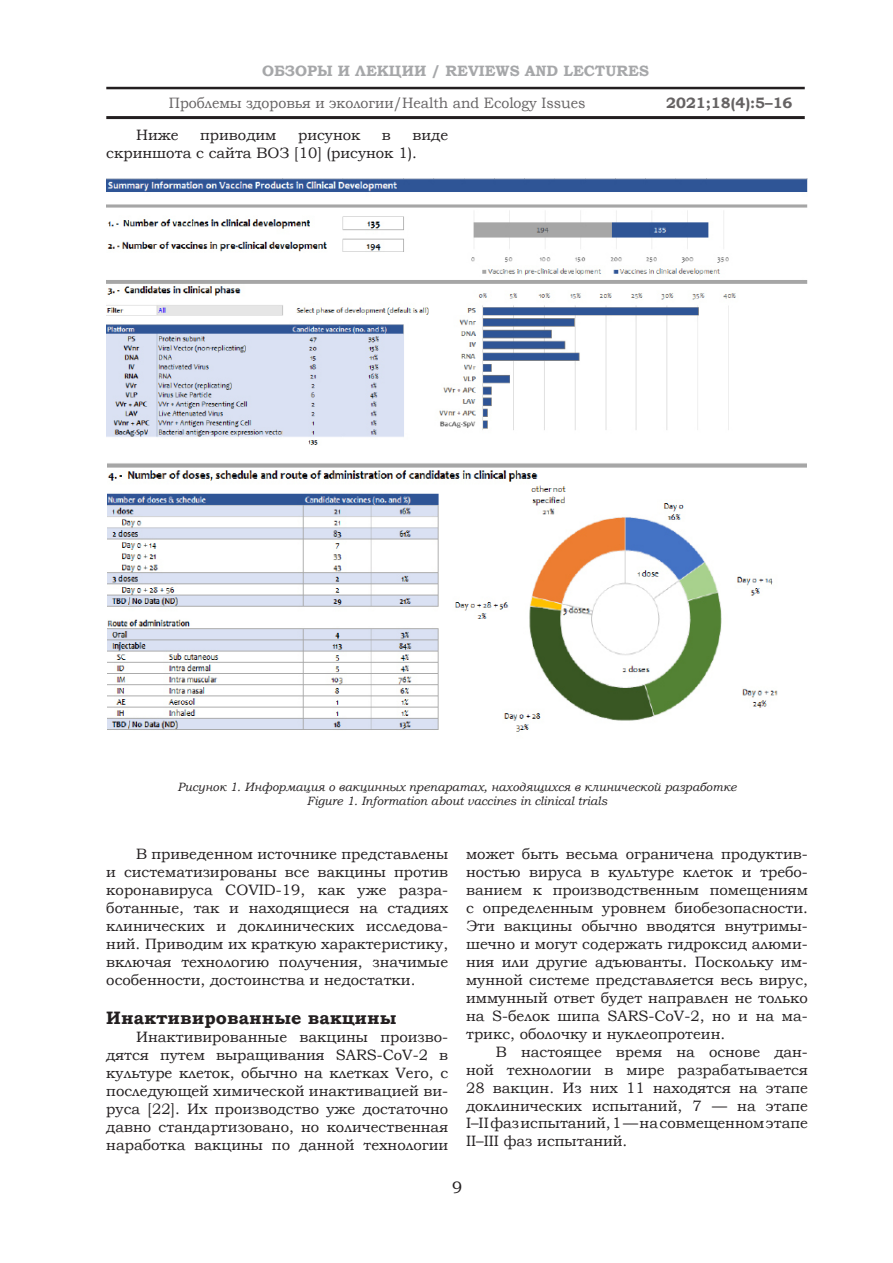
<style>
.page{position:relative;width:893px;height:1263px;background:#fff}
.page>*{position:absolute;margin:0;border:0;box-sizing:border-box;transform-origin:0 0}
.Тело_подзаголовок{font:700 18px "Bookman Old Style";color:#231f20}
.t1{font:16.5px "Bookman Old Style";color:#231f20}
.ТЕЛО__статья{font:15px/18px "Bookman Old Style";color:#231f20;text-align:justify}
.ТЕЛО__статья-2{font:15px "Bookman Old Style";color:#231f20;scale:.95 1}
.t2{font:700 15px "Bookman Old Style";color:#808285}
.t3{font:700 15px "Bookman Old Style";color:#231f20}
.Рисунок{font:italic 12px/14.4px "Bookman Old Style";color:#231f20;text-align:center}
</style>
<div class="page">
<hr style="left:106px;top:86px;width:699px;height:3px;background:#231f20">
<hr style="left:106px;top:116px;width:699px;height:3px;background:#231f20">
<div style="left:106px;top:47px;width:699px;height:40px;background:#fff"></div>
<img style="left:106px;top:179px;width:702px;height:266px">
<img style="left:108px;top:463px;width:698px;height:269px">
<p class="t2" style="left:262px;top:60px;width:388px">ОБЗОРЫ И ЛЕКЦИИ / REVIEWS AND LECTURES</p>
<p class="ТЕЛО__статья-2" style="left:169px;top:93px;width:440px">Проблемы здоровья и экологии/Health and Ecology Issues</p>
<p class="t3" style="left:666px;top:92px;width:128px">2021;18(4):5–16</p>
<p class="ТЕЛО__статья" style="left:136px;top:126px;width:44px">Ниже</p>
<p class="ТЕЛО__статья" style="left:200px;top:126px;width:78px">приводим</p>
<p class="ТЕЛО__статья" style="left:298px;top:126px;width:64px">рисунок</p>
<p class="ТЕЛО__статья" style="left:382px;top:126px;width:10px">в</p>
<p class="ТЕЛО__статья" style="left:106px;top:126px;width:343px;text-indent:306px">виде скриншота с сайта ВОЗ [10] (рисунок 1).</p>
<p class="Рисунок" style="left:178px;top:779px;width:561px">Рисунок 1. Информация о вакцинных препаратах, находящихся в клинической разработке<br>Figure 1. Information about vaccines in clinical trials</p>
<p class="ТЕЛО__статья" style="left:106px;top:845px;width:343px;text-indent:30px">В приведенном источнике представлены и систематизированы все вакцины против коронавируса COVID-19, как уже разра&shy;ботанные, так и находящиеся на стадиях клинических и доклинических исследова&shy;ний. Приводим их краткую характеристику, включая технологию получения, значимые особенности, достоинства и недостатки.</p>
<p class="Тело_подзаголовок" style="left:106px;top:1004px;width:292px">Инактивированные вакцины</p>
<p class="ТЕЛО__статья" style="left:106px;top:1027px;width:343px;text-indent:30px">Инактивированные вакцины произво&shy;дятся путем выращивания SARS-CoV-2 в культуре клеток, обычно на клетках Vero, с последующей химической инактивацией ви&shy;руса [22]. Их производство уже достаточно давно стандартизовано, но количественная наработка вакцины по данной технологии</p>
<p class="ТЕЛО__статья" style="left:466px;top:845px;width:343px">может быть весьма ограничена продуктив&shy;ностью вируса в культуре клеток и требо&shy;ванием к производственным помещениям с определенным уровнем биобезопасности.<br>Эти вакцины обычно вводятся внутримы&shy;шечно и могут содержать гидроксид алюми&shy;ния или другие адъюванты. Поскольку им&shy;мунной системе представляется весь вирус, иммунный ответ будет направлен не только на S-белок шипа SARS-CoV-2, но и на ма&shy;трикс, оболочку и нуклеопротеин.</p>
<p class="ТЕЛО__статья" style="left:466px;top:1043px;width:343px;text-indent:30px">В настоящее время на основе дан&shy;ной технологии в мире разрабатывается 28 вакцин. Из них 11 находятся на этапе доклинических испытаний, 7 — на этапе I–II фаз испытаний, 1 — на совмещенном этапе II–III фаз испытаний.</p>
<p class="t1" style="left:452px;top:1176px;width:12px">9</p>
</div>
